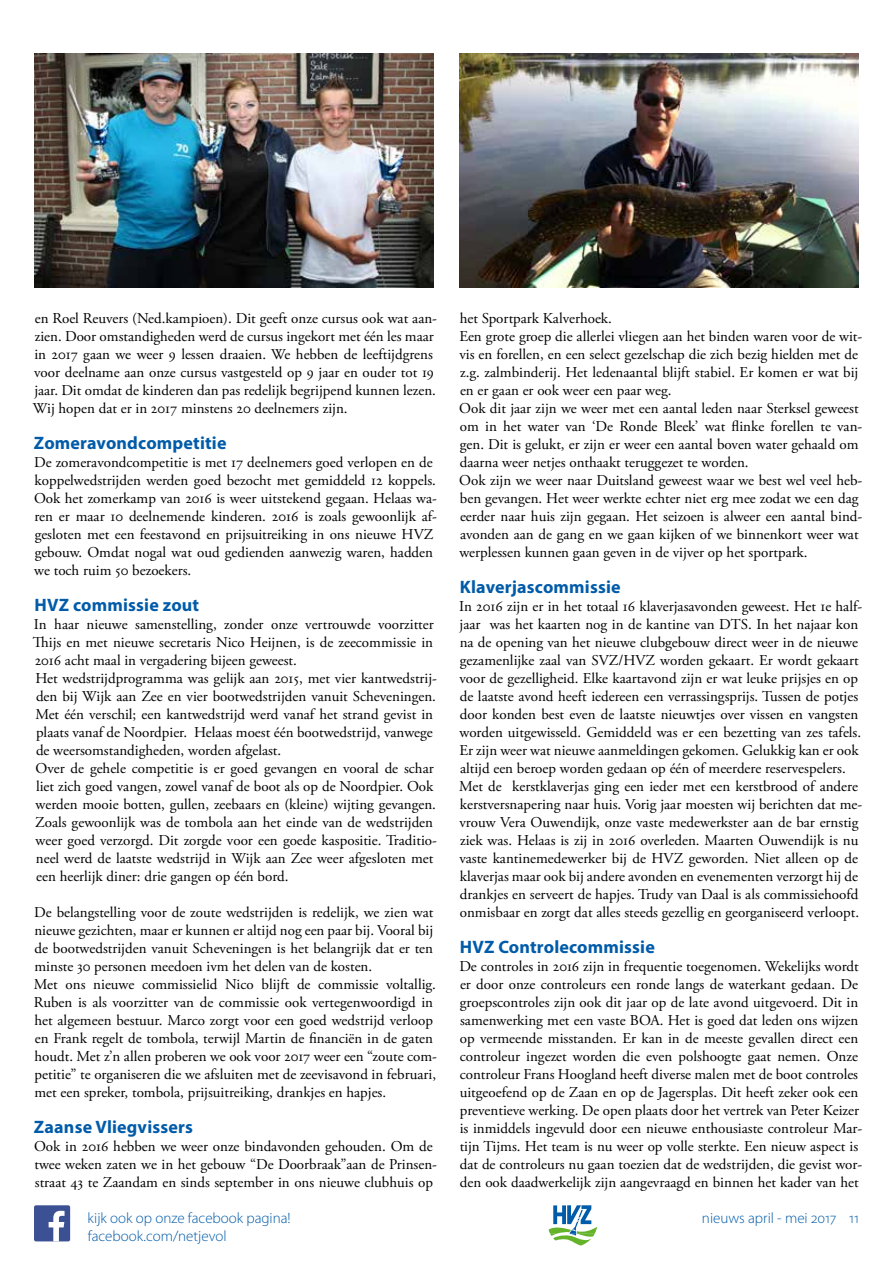
<style>
.page{position:relative;width:893px;height:1263px;background:#fff}
.page>*{position:absolute;margin:0;border:0;box-sizing:border-box;transform-origin:0 0}
.t1{font:700 18px "Myriad Pro";letter-spacing:.01em;color:#005ba9}
.t2{font:15px/18px "Adobe Garamond Pro";color:#000}
.t3{font:300 15px "Myriad Pro";color:#005ba9}
</style>
<div class="page">
<div style="left:34px;top:1205px;width:36px;height:36px;background:#3c5193;border-radius:2px"></div>
<svg style="left:49px;top:1211px;width:16px;height:30px"></svg>
<img style="left:459px;top:53px;width:400px;height:234px">
<img style="left:34px;top:53px;width:400px;height:234px">
<svg style="left:549px;top:1205px;width:48px;height:40px"></svg>
<p class="t2" style="left:33px;top:310px;width:406px">en Roel Reuvers (Ned.kampioen). Dit geeft onze cursus ook wat aan&shy;zien. Door omstandigheden werd de cursus ingekort met één les maar in 2017 gaan we weer 9 lessen draaien. We hebben de leeftijdgrens voor deelname aan onze cursus vastgesteld op 9 jaar en ouder tot 19 jaar. Dit omdat de kinderen dan pas redelijk begrijpend kunnen lezen.<br>Wij hopen dat er in 2017 minstens 20 deelnemers zijn.</p>
<p class="t1" style="left:34px;top:431px;width:194px">Zomeravondcompetitie</p>
<p class="t2" style="left:34px;top:454px;width:405px">De zomeravondcompetitie is met 17 deelnemers goed verlopen en de koppelwedstrijden werden goed bezocht met gemiddeld 12 koppels.<br>Ook het zomerkamp van 2016 is weer uitstekend gegaan. Helaas wa&shy;ren er maar 10 deelnemende kinderen. 2016 is zoals gewoonlijk af&shy;gesloten met een feestavond en prijsuitreiking in ons nieuwe HVZ gebouw. Omdat nogal wat oud gedienden aanwezig waren, hadden we toch ruim 50 bezoekers.</p>
<p class="t1" style="left:35px;top:593px;width:166px">HVZ commissie zout</p>
<p class="t2" style="left:33px;top:616px;width:406px">In haar nieuwe samenstelling, zonder onze vertrouwde voorzitter Thijs en met nieuwe secretaris Nico Heijnen, is de zeecommissie in 2016 acht maal in vergadering bijeen geweest.<br>Het wedstrijdprogramma was gelijk aan 2015, met vier kantwedstrij&shy;den bij Wijk aan Zee en vier bootwedstrijden vanuit Scheveningen.<br>Met één verschil; een kantwedstrijd werd vanaf het strand gevist in plaats vanaf de Noordpier. Helaas moest één bootwedstrijd, vanwege de weersomstandigheden, worden afgelast.<br>Over de gehele competitie is er goed gevangen en vooral de schar liet zich goed vangen, zowel vanaf de boot als op de Noordpier. Ook werden mooie botten, gullen, zeebaars en (kleine) wijting gevangen.<br>Zoals gewoonlijk was de tombola aan het einde van de wedstrijden weer goed verzorgd. Dit zorgde voor een goede kaspositie. Traditio&shy;neel werd de laatste wedstrijd in Wijk aan Zee weer afgesloten met een heerlijk diner: drie gangen op één bord.</p>
<p class="t2" style="left:34px;top:904px;width:405px">De belangstelling voor de zoute wedstrijden is redelijk, we zien wat nieuwe gezichten, maar er kunnen er altijd nog een paar bij. Vooral bij de bootwedstrijden vanuit Scheveningen is het belangrijk dat er ten minste 30 personen meedoen ivm het delen van de kosten.<br>Met ons nieuwe commissielid Nico blijft de commissie voltallig.<br>Ruben is als voorzitter van de commissie ook vertegenwoordigd in het algemeen bestuur. Marco zorgt voor een goed wedstrijd verloop en Frank regelt de tombola, terwijl Martin de financiën in de gaten houdt. Met z’n allen proberen we ook voor 2017 weer een “zoute com&shy;petitie” te organiseren die we afsluiten met de zeevisavond in februari, met een spreker, tombola, prijsuitreiking, drankjes en hapjes.</p>
<p class="t1" style="left:34px;top:1115px;width:161px">Zaanse Vliegvissers</p>
<p class="t2" style="left:34px;top:1138px;width:405px">Ook in 2016 hebben we weer onze bindavonden gehouden. Om de twee weken zaten we in het gebouw “De Doorbraak”aan de Prinsen&shy;straat 43 te Zaandam en sinds september in ons nieuwe clubhuis op</p>
<p class="t2" style="left:459px;top:310px;width:405px">het Sportpark Kalverhoek.<br>Een grote groep die allerlei vliegen aan het binden waren voor de wit&shy;vis en forellen, en een select gezelschap die zich bezig hielden met de z.g. zalmbinderij. Het ledenaantal blijft stabiel. Er komen er wat bij en er gaan er ook weer een paar weg.<br>Ook dit jaar zijn we weer met een aantal leden naar Sterksel geweest om in het water van ‘De Ronde Bleek’ wat flinke forellen te van&shy;gen. Dit is gelukt, er zijn er weer een aantal boven water gehaald om daarna weer netjes onthaakt teruggezet te worden.<br>Ook zijn we weer naar Duitsland geweest waar we best wel veel heb&shy;ben gevangen. Het weer werkte echter niet erg mee zodat we een dag eerder naar huis zijn gegaan. Het seizoen is alweer een aantal bind&shy;avonden aan de gang en we gaan kijken of we binnenkort weer wat werplessen kunnen gaan geven in de vijver op het sportpark.</p>
<p class="t1" style="left:460px;top:575px;width:162px">Klaverjascommissie</p>
<p class="t2" style="left:459px;top:598px;width:405px">In 2016 zijn er in het totaal 16 klaverjasavonden geweest. Het 1e half&shy;jaar was het kaarten nog in de kantine van DTS. In het najaar kon na de opening van het nieuwe clubgebouw direct weer in de nieuwe gezamenlijke zaal van SVZ/HVZ worden gekaart. Er wordt gekaart voor de gezelligheid. Elke kaartavond zijn er wat leuke prijsjes en op de laatste avond heeft iedereen een verrassingsprijs. Tussen de potjes door konden best even de laatste nieuwtjes over vissen en vangsten worden uitgewisseld. Gemiddeld was er een bezetting van zes tafels.<br>Er zijn weer wat nieuwe aanmeldingen gekomen. Gelukkig kan er ook altijd een beroep worden gedaan op één of meerdere reservespelers.<br>Met de kerstklaverjas ging een ieder met een kerstbrood of andere kerstversnapering naar huis. Vorig jaar moesten wij berichten dat me&shy;vrouw Vera Ouwendijk, onze vaste medewerkster aan de bar ernstig ziek was. Helaas is zij in 2016 overleden. Maarten Ouwendijk is nu vaste kantinemedewerker bij de HVZ geworden. Niet alleen op de klaverjas maar ook bij andere avonden en evenementen verzorgt hij de drankjes en serveert de hapjes. Trudy van Daal is als commissiehoofd onmisbaar en zorgt dat alles steeds gezellig en georganiseerd verloopt.</p>
<p class="t1" style="left:460px;top:935px;width:197px">HVZ Controlecommissie</p>
<p class="t2" style="left:459px;top:958px;width:404px">De controles in 2016 zijn in frequentie toegenomen. Wekelijks wordt er door onze controleurs een ronde langs de waterkant gedaan. De groepscontroles zijn ook dit jaar op de late avond uitgevoerd. Dit in samenwerking met een vaste BOA. Het is goed dat leden ons wijzen op vermeende misstanden. Er kan in de meeste gevallen direct een controleur ingezet worden die even polshoogte gaat nemen. Onze controleur Frans Hoogland heeft diverse malen met de boot controles uitgeoefend op de Zaan en op de Jagersplas. Dit heeft zeker ook een preventieve werking. De open plaats door het vertrek van Peter Keizer is inmiddels ingevuld door een nieuwe enthousiaste controleur Mar&shy;tijn Tijms. Het team is nu weer op volle sterkte. Een nieuw aspect is dat de controleurs nu gaan toezien dat de wedstrijden, die gevist wor&shy;den ook daadwerkelijk zijn aangevraagd en binnen het kader van het</p>
<p class="t3" style="left:88px;top:1210px;width:205px">kijk ook op onze facebook pagina!</p>
<p class="t3" style="left:702px;top:1210px;width:159px">nieuws april - mei 2017 11</p>
<p class="t3" style="left:88px;top:1228px;width:140px">facebook.com/netjevol</p>
</div>
